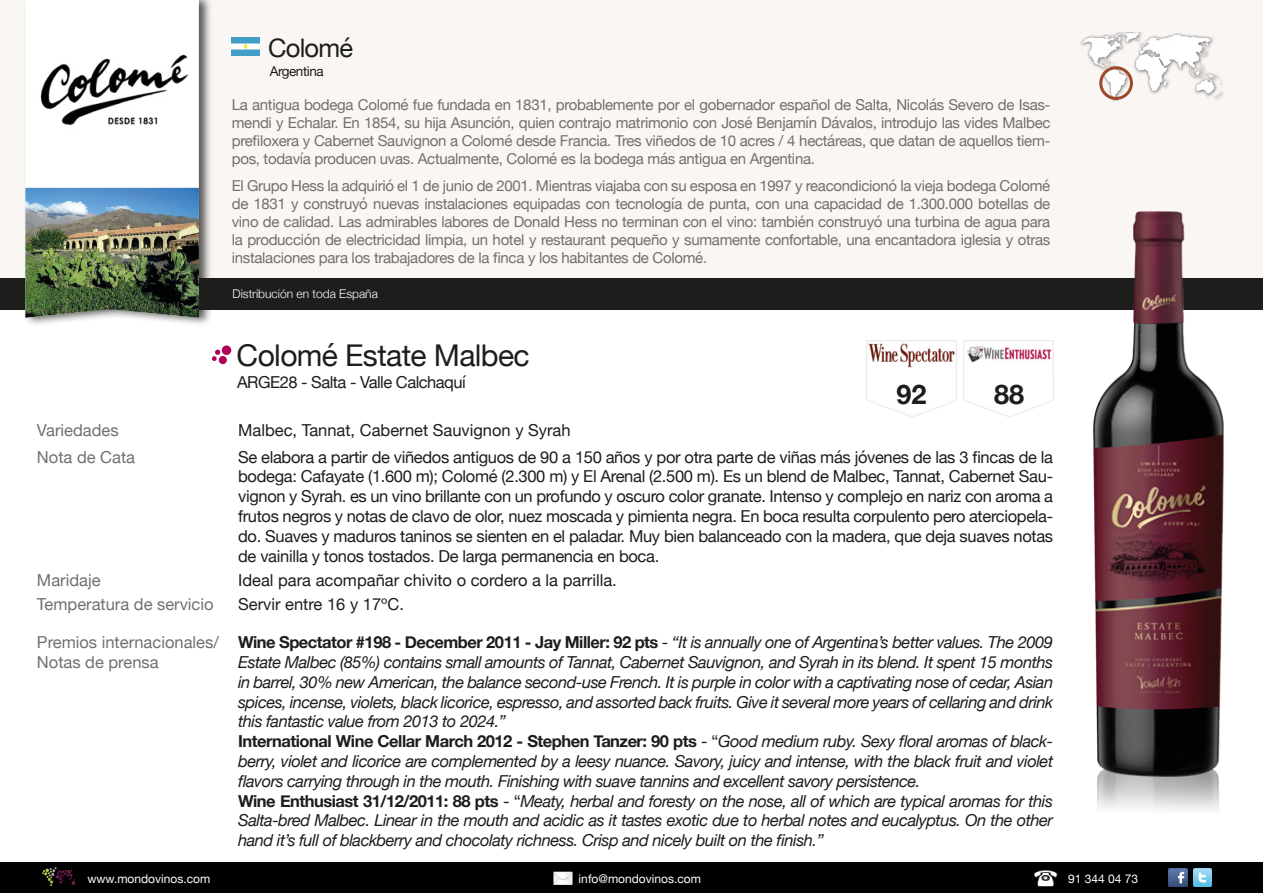
<style>
.page{position:relative;width:1263px;height:893px;background:#fff}
.page>*{position:absolute;margin:0;border:0;box-sizing:border-box;transform-origin:0 0}
.t1{font:30px "Helvetica Neue";letter-spacing:-.02em;color:#1d1d1b}
.t2{font:700 27px "Helvetica Neue";color:#1d1d1b}
.t3{font:25.5px "Helvetica Neue";letter-spacing:-.03em;color:#1d1d1b}
.español{font:italic 16.5px/19.8px "Helvetica Neue";letter-spacing:-.03em;color:#1d1d1b;text-align:justify}
.español-2{font:16.5px/19.8px "Helvetica Neue";color:#1d1d1b;text-align:justify}
.t4{font:16.5px "Helvetica Neue";color:#70706f}
.español-3{font:16.5px "Helvetica Neue";letter-spacing:-.03em;color:#1d1d1b}
.t5{font:15px/18px "Helvetica Neue";letter-spacing:-.02em;color:#70706f;text-align:justify}
.t6{font:13.5px "Helvetica Neue";letter-spacing:-.03em;color:#1d1d1b}
.t7{font:12px "Helvetica Neue";color:#fff}
.t8{font:300 12px "Helvetica Neue";color:#fff}
.s1{font-weight:700;font-style:normal}
.s2{font-style:normal}
</style>
<div class="page">
<div style="left:0;top:0;width:1263px;height:285px;background:#faf6f4"></div>
<div style="left:0;top:278px;width:1263px;height:32px;background:#1d1d1b"></div>
<img style="left:1080px;top:32px;width:142px;height:68px">
<div style="left:23px;top:0;width:190px;height:327px;background:#1d1d1b;opacity:.75"></div>
<div style="left:25px;top:0;width:174px;height:188px;background:#fff"></div>
<img style="left:25px;top:188px;width:174px;height:130px">
<img style="left:35px;top:37px;width:155px;height:103px">
<img style="left:232px;top:37px;width:28px;height:18px">
<div style="left:1099px;top:66px;width:34px;height:34px;border:3px solid #9d472b;border-radius:50%"></div>
<div style="left:0;top:862px;width:1263px;height:31px;background:#000"></div>
<img style="left:42px;top:867px;width:33px;height:19px">
<img style="left:1169px;top:869px;width:18px;height:18px">
<img style="left:554px;top:871px;width:18px;height:14px">
<img style="left:1193px;top:869px;width:19px;height:18px">
<img style="left:1034px;top:870px;width:24px;height:17px">
<img style="left:1093px;top:211px;width:131px;height:599px">
<div style="left:222px;top:345px;width:9px;height:10px;background:#b10058;border-radius:50%"></div>
<svg style="left:212px;top:350px;width:8px;height:11px"></svg>
<div style="left:219px;top:356px;width:8px;height:8px;background:#b10058;border-radius:50%"></div>
<img style="left:866px;top:340px;width:90px;height:77px">
<img style="left:964px;top:340px;width:90px;height:77px">
<h3 class="t3" style="left:268px;top:30px;width:86px">Colomé</h3>
<p class="t6" style="left:270px;top:62px;width:56px">Argentina</p>
<p class="t5" style="left:232px;top:96px;width:820px">La antigua bodega Colomé fue fundada en 1831, probablemente por el gobernador español de Salta, Nicolás Severo de Isas&shy;mendi y Echalar. En 1854, su hija Asunción, quien contrajo matrimonio con José Benjamín Dávalos, introdujo las vides Malbec prefiloxera y Cabernet Sauvignon a Colomé desde Francia. Tres viñedos de 10 acres / 4 hectáreas, que datan de aquellos tiem&shy;pos, todavía producen uvas. Actualmente, Colomé es la bodega más antigua en Argentina.</p>
<p class="t5" style="left:232px;top:177px;width:820px">El Grupo Hess la adquirió el 1 de junio de 2001. Mientras viajaba con su esposa en 1997 y reacondicionó la vieja bodega Colomé de 1831 y construyó nuevas instalaciones equipadas con tecnología de punta, con una capacidad de 1.300.000 botellas de vino de calidad. Las admirables labores de Donald Hess no terminan con el vino: también construyó una turbina de agua para la producción de electricidad limpia, un hotel y restaurant pequeño y sumamente confortable, una encantadora iglesia y otras instalaciones para los trabajadores de la finca y los habitantes de Colomé.</p>
<p class="t8" style="left:233px;top:284px;width:147px">Distribución en toda España</p>
<p class="t1" style="left:237px;top:334px;width:295px">Colomé Estate Malbec</p>
<p class="español-3" style="left:237px;top:370px;width:230px">ARGE28 - Salta - Valle Calchaquí</p>
<p class="t2" style="left:896px;top:373px;width:32px">92</p>
<p class="t2" style="left:994px;top:373px;width:32px">88</p>
<p class="t4" style="left:37px;top:418px;width:83px">Variedades</p>
<p class="español-2" style="left:238px;top:421px;width:334px">Malbec, Tannat, Cabernet Sauvignon y Syrah</p>
<p class="t4" style="left:37px;top:445px;width:100px">Nota de Cata</p>
<p class="español-2" style="left:238px;top:448px;width:816px">Se elabora a partir de viñedos antiguos de 90 a 150 años y por otra parte de viñas más jóvenes de las 3 fincas de la bodega: Cafayate (1.600 m); Colomé (2.300 m) y El Arenal (2.500 m). Es un blend de Malbec, Tannat, Cabernet Sau&shy;vignon y Syrah. es un vino brillante con un profundo y oscuro color granate. Intenso y complejo en nariz con aroma a frutos negros y notas de clavo de olor, nuez moscada y pimienta negra. En boca resulta corpulento pero aterciopela&shy;do. Suaves y maduros taninos se sienten en el paladar. Muy bien balanceado con la madera, que deja suaves notas de vainilla y tonos tostados. De larga permanencia en boca.</p>
<p class="t4" style="left:37px;top:568px;width:65px">Maridaje</p>
<p class="español-2" style="left:238px;top:571px;width:380px">Ideal para acompañar chivito o cordero a la parrilla.</p>
<p class="t4" style="left:37px;top:592px;width:178px">Temperatura de servicio</p>
<p class="español-2" style="left:238px;top:595px;width:167px">Servir entre 16 y 17ºC.</p>
<p class="t4" style="left:37px;top:630px;width:183px">Premios internacionales/</p>
<p class="t4" style="left:37px;top:650px;width:123px">Notas de prensa</p>
<p class="español" style="left:238px;top:633px;width:816px"><span class="s1">Wine Spectator #198 - December 2011 - Jay Miller: 92 pts</span> <span class="s2">-</span> “It is annually one of Argentina’s better values. The 2009<br>Estate Malbec (85%) contains small amounts of Tannat, Cabernet Sauvignon, and Syrah in its blend. It spent 15 months in barrel, 30% new American, the balance second-use French. It is purple in color with a captivating nose of cedar, Asian spices, incense, violets, black licorice, espresso, and assorted back fruits. Give it several more years of cellaring and drink this fantastic value from 2013 to 2024.”</p>
<p class="español" style="left:238px;top:732px;width:816px"><span class="s1">International Wine Cellar March 2012 - Stephen Tanzer: 90 pts</span> <span class="s2">- “</span>Good medium ruby. Sexy floral aromas of black&shy;berry, violet and licorice are complemented by a leesy nuance. Savory, juicy and intense, with the black fruit and violet flavors carrying through in the mouth. Finishing with suave tannins and excellent savory persistence.</p>
<p class="español" style="left:238px;top:792px;width:816px"><span class="s1">Wine Enthusiast 31/12/2011: 88 pts</span> <span class="s2">- “</span>Meaty, herbal and foresty on the nose, all of which are typical aromas for this Salta-bred Malbec. Linear in the mouth and acidic as it tastes exotic due to herbal notes and eucalyptus. On the other hand it’s full of blackberry and chocolaty richness. Crisp and nicely built on the finish.”</p>
<p class="t7" style="left:87px;top:870px;width:124px">www.mondovinos.com</p>
<p class="t7" style="left:579px;top:870px;width:124px">info@mondovinos.com</p>
<p class="t7" style="left:1068px;top:870px;width:72px">91 344 04 73</p>
</div>
